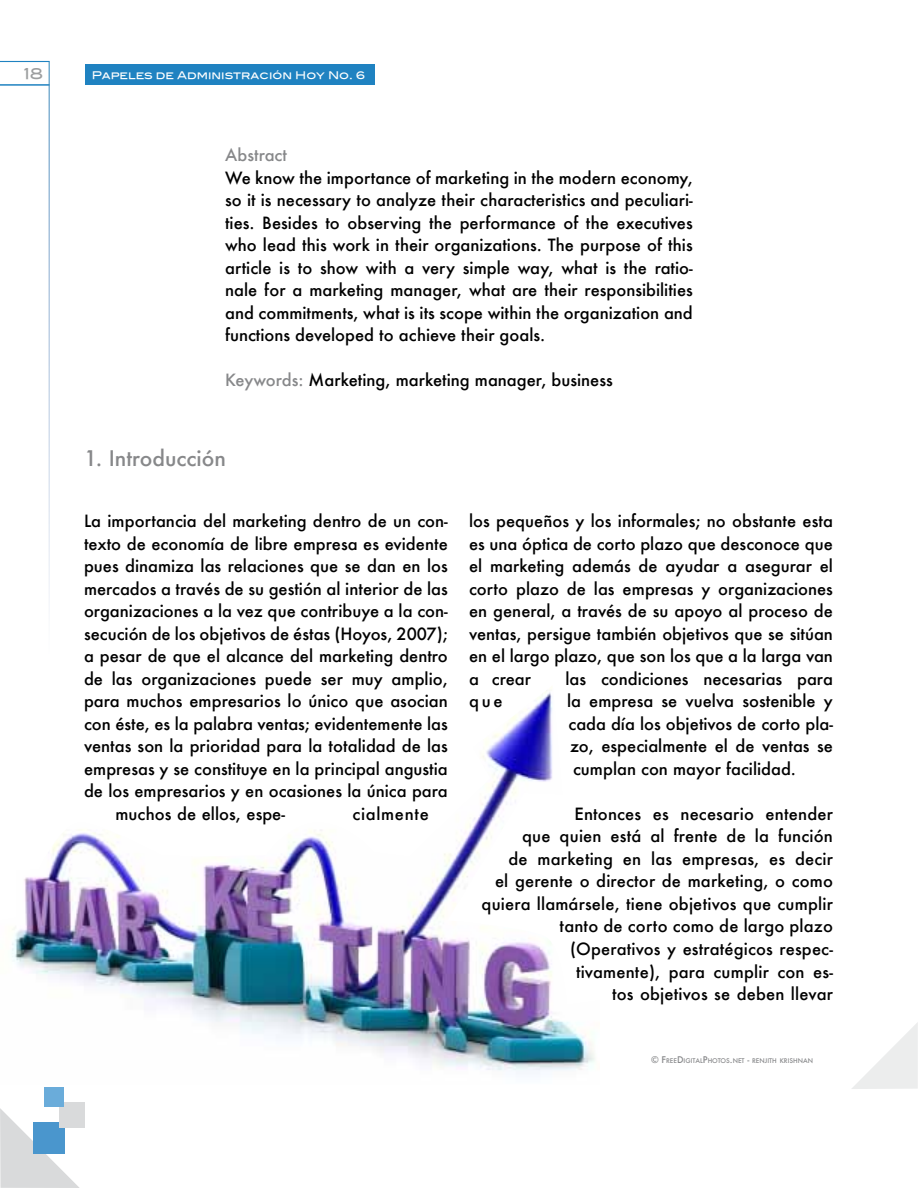
<style>
.page{position:relative;width:918px;height:1188px;background:#fff}
.page>*{position:absolute;margin:0;border:0;box-sizing:border-box;transform-origin:0 0}
.t1{font:500 21px "Futura";color:#87888a}
.t2{font:500 16.5px/22.5px "Futura";color:#000;text-align:justify}
.t3{font:500 16.5px "Futura";letter-spacing:.04em;color:#000}
.t4{font:500 16.5px "Futura";color:#87888a}
.t5{font:15px "Blair Md ITCTT Medium";color:#9c9e9f}
.t6{font:10.5px "Blair Md ITCTT Medium";color:#fff}
.t7{font:500 6.3px "Futura";color:#87888a}
.s1{color:#87888a}
.s2{font-size:9px}
</style>
<div class="page">
<svg style="left:852px;top:1022px;width:66px;height:67px"></svg>
<div style="left:85px;top:65px;width:289px;height:20px;background:#1f82c1"></div>
<svg style="left:0;top:1108px;width:80px;height:80px"></svg>
<div style="left:33px;top:1122px;width:32px;height:32px;background:#4a96cd"></div>
<div style="left:59px;top:1102px;width:25px;height:25px;background:#d9dadb"></div>
<div style="left:44px;top:1087px;width:20px;height:20px;background:#6aacda"></div>
<hr style="left:0;top:84px;width:50px;height:2px;background:#1f82c1">
<hr style="left:0;top:61px;width:50px;height:1px;background:#1f82c1">
<hr style="left:49px;top:61px;width:1px;height:592px;background:#fff">
<hr style="left:917px;top:40px;width:1px;height:37px;background:#d9dadb">
<img style="left:12px;top:690px;width:583px;height:384px">
<p class="t5" style="left:24px;top:61px;width:21px">18</p>
<p class="t6" style="left:92px;top:67px;width:275px">Papeles de Administración Hoy No. 6</p>
<p class="t4" style="left:225px;top:144px;width:63px">Abstract</p>
<p class="t2" style="left:225px;top:166px;width:469px">We know the importance of marketing in the modern economy, so it is necessary to analyze their characteristics and peculiari&shy;ties. Besides to observing the performance of the executives who lead this work in their organizations. The purpose of this article is to show with a very simple way, what is the ratio&shy;nale for a marketing manager, what are their responsibilities and commitments, what is its scope within the organization and functions developed to achieve their goals.</p>
<p class="t2" style="left:225px;top:369px;width:389px"><span class="s1">Keywords:</span> Marketing, marketing manager, business</p>
<p class="t1" style="left:84px;top:444px;width:143px">1. Introducción</p>
<p class="t2" style="left:84px;top:510px;width:365px">La importancia del marketing dentro de un con-</p>
<p class="t2" style="left:84px;top:532px;width:365px">texto de economía de libre empresa es evidente</p>
<p class="t2" style="left:84px;top:555px;width:365px">pues dinamiza las relaciones que se dan en los</p>
<p class="t2" style="left:84px;top:577px;width:365px">mercados a través de su gestión al interior de las</p>
<p class="t2" style="left:84px;top:600px;width:365px">organizaciones a la vez que contribuye a la con-</p>
<p class="t2" style="left:84px;top:622px;width:365px">secución de los objetivos de éstas (Hoyos, 2007);</p>
<p class="t2" style="left:84px;top:645px;width:365px">a pesar de que el alcance del marketing dentro</p>
<p class="t2" style="left:84px;top:667px;width:365px">de las organizaciones puede ser muy amplio,</p>
<p class="t2" style="left:84px;top:690px;width:365px">para muchos empresarios lo único que asocian</p>
<p class="t2" style="left:84px;top:712px;width:365px">con éste, es la palabra ventas; evidentemente las</p>
<p class="t2" style="left:84px;top:735px;width:365px">ventas son la prioridad para la totalidad de las</p>
<p class="t2" style="left:84px;top:757px;width:365px">empresas y se constituye en la principal angustia</p>
<p class="t2" style="left:84px;top:780px;width:365px">de los empresarios y en ocasiones la única para</p>
<p class="t2" style="left:116px;top:802px;width:171px">muchos de ellos, espe-</p>
<p class="t3" style="left:353px;top:802px;width:78px">cialmente</p>
<p class="t2" style="left:469px;top:510px;width:365px">los pequeños y los informales; no obstante esta es una óptica de corto plazo que desconoce que el marketing además de ayudar a asegurar el corto plazo de las empresas y organizaciones en general, a través de su apoyo al proceso de ventas, persigue también objetivos que se sitúan en el largo plazo, que son los que a la larga van a crear</p>
<p class="t2" style="left:566px;top:667px;width:269px">las condiciones necesarias para</p>
<p class="t2" style="left:469px;top:690px;width:35px">que</p>
<p class="t2" style="left:567px;top:690px;width:267px">la empresa se vuelva sostenible y cada día los objetivos de corto pla&shy;zo, especialmente el de ventas se cumplan con mayor facilidad.</p>
<p class="t2" style="left:482px;top:802px;width:353px;text-align:right">Entonces es necesario entender<br>que quien está al frente de la función<br>de marketing en las empresas, es decir<br>el gerente o director de marketing, o como quiera llamársele, tiene objetivos que cumplir tanto de corto como de largo plazo (Operativos y estratégicos respec-<br>tivamente), para cumplir con es-<br>tos objetivos se deben llevar</p>
<p class="t7" style="left:651px;top:1056px;width:164px"><span class="s2">© F</span>REE<span class="s2">D</span>IGITAL<span class="s2">P</span>HOTOS<span class="s2">.</span>NET <span class="s2">-</span> RENJITH KRISHNAN</p>
</div>
